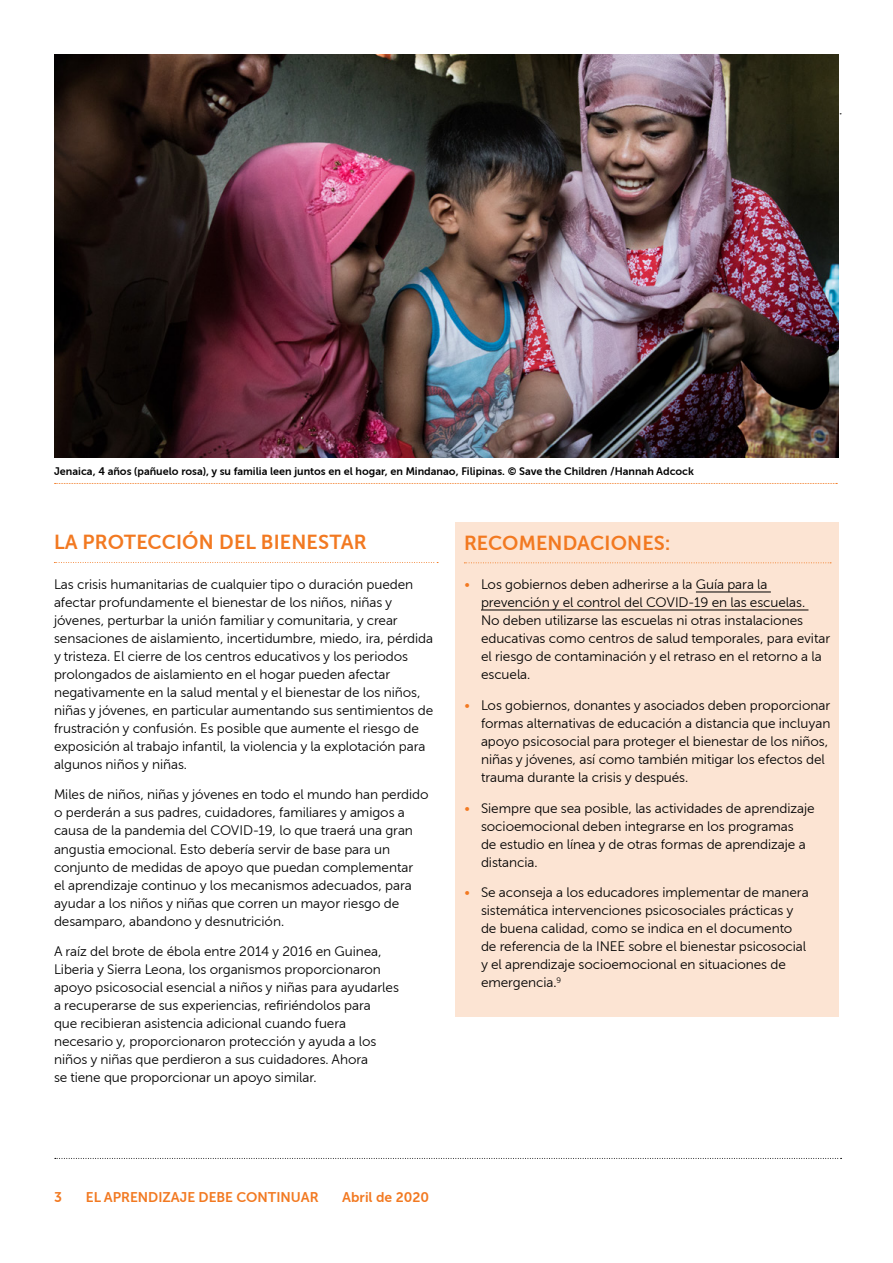
<style>
.page{position:relative;width:893px;height:1263px;background:#fff}
.page>*{position:absolute;margin:0;border:0;box-sizing:border-box;transform-origin:0 0}
.t1{font:19.5px "Museo Sans Cyrl 700";letter-spacing:.01em;color:#f27921}
.t2{font:13.5px "Museo Sans Cyrl 700";color:#f27921}
.t3{font:13.2px/18px "Museo Sans Cyrl 300";letter-spacing:-.005em;color:#000}
.t4{font:10.5px "Museo Sans Cyrl 700";color:#000}
.s1{color:#f27921}
</style>
<div class="page">
<svg style="left:55px;top:1158px;width:787px;height:1px"></svg>
<svg style="left:54px;top:562px;width:384px;height:1px"></svg>
<img style="left:54px;top:54px;width:785px;height:403px">
<svg style="left:55px;top:483px;width:782px;height:1px"></svg>
<div style="left:455px;top:522px;width:384px;height:494px;background:#fce4d3"></div>
<svg style="left:464px;top:562px;width:367px;height:1px"></svg>
<hr style="left:696px;top:592px;width:75px;height:1px;background:#000">
<hr style="left:481px;top:610px;width:327px;height:1px;background:#000">
<p class="t4" style="left:54px;top:465px;width:641px">Jenaica, 4 años (pañuelo rosa), y su familia leen juntos en el hogar, en Mindanao, Filipinas. © Save the Children /Hannah Adcock</p>
<h1 class="t1" style="left:54px;top:531px;width:314px">LA PROTECCIÓN DEL BIENESTAR</h1>
<p class="t3" style="left:54px;top:575px;width:381px">Las crisis humanitarias de cualquier tipo o duración pueden afectar profundamente el bienestar de los niños, niñas y jóvenes, perturbar la unión familiar y comunitaria, y crear sensaciones de aislamiento, incertidumbre, miedo, ira, pérdida y tristeza. El cierre de los centros educativos y los periodos prolongados de aislamiento en el hogar pueden afectar negativamente en la salud mental y el bienestar de los niños, niñas y jóvenes, en particular aumentando sus sentimientos de frustración y confusión. Es posible que aumente el riesgo de exposición al trabajo infantil, la violencia y la explotación para algunos niños y niñas.</p>
<p class="t3" style="left:54px;top:786px;width:376px">Miles de niños, niñas y jóvenes en todo el mundo han perdido o perderán a sus padres, cuidadores, familiares y amigos a causa de la pandemia del COVID-19, lo que traerá una gran angustia emocional. Esto debería servir de base para un conjunto de medidas de apoyo que puedan complementar<br>el aprendizaje continuo y los mecanismos adecuados, para ayudar a los niños y niñas que corren un mayor riesgo de desamparo, abandono y desnutrición.</p>
<p class="t3" style="left:54px;top:943px;width:346px">A raíz del brote de ébola entre 2014 y 2016 en Guinea, Liberia y Sierra Leona, los organismos proporcionaron apoyo psicosocial esencial a niños y niñas para ayudarles a recuperarse de sus experiencias, refiriéndolos para<br>que recibieran asistencia adicional cuando fuera necesario y, proporcionaron protección y ayuda a los niños y niñas que perdieron a sus cuidadores. Ahora<br>se tiene que proporcionar un apoyo similar.</p>
<h1 class="t1" style="left:464px;top:532px;width:208px">RECOMENDACIONES:</h1>
<p class="t3" style="left:481px;top:575px;width:351px;text-indent:-17px"><span class="s1">•</span> Los gobiernos deben adherirse a la Guía para la prevención y el control del COVID-19 en las escuelas.<br>No deben utilizarse las escuelas ni otras instalaciones educativas como centros de salud temporales, para evitar el riesgo de contaminación y el retraso en el retorno a la escuela.</p>
<p class="t3" style="left:481px;top:696px;width:351px;text-indent:-17px"><span class="s1">•</span> Los gobiernos, donantes y asociados deben proporcionar formas alternativas de educación a distancia que incluyan apoyo psicosocial para proteger el bienestar de los niños, niñas y jóvenes, así como también mitigar los efectos del trauma durante la crisis y después.</p>
<p class="t3" style="left:481px;top:799px;width:335px;text-indent:-17px"><span class="s1">•</span> Siempre que sea posible, las actividades de aprendizaje socioemocional deben integrarse en los programas<br>de estudio en línea y de otras formas de aprendizaje a distancia.</p>
<p class="t3" style="left:481px;top:884px;width:329px;text-indent:-17px"><span class="s1">•</span> Se aconseja a los educadores implementar de manera sistemática intervenciones psicosociales prácticas y de buena calidad, como se indica en el documento de referencia de la INEE sobre el bienestar psicosocial y el aprendizaje socioemocional en situaciones de emergencia.<sup>9</sup></p>
<p class="t2" style="left:54px;top:1190px;width:9px">3</p>
<p class="t2" style="left:86px;top:1190px;width:234px">EL APRENDIZAJE DEBE CONTINUAR</p>
<p class="t2" style="left:342px;top:1190px;width:88px">Abril de 2020</p>
</div>
